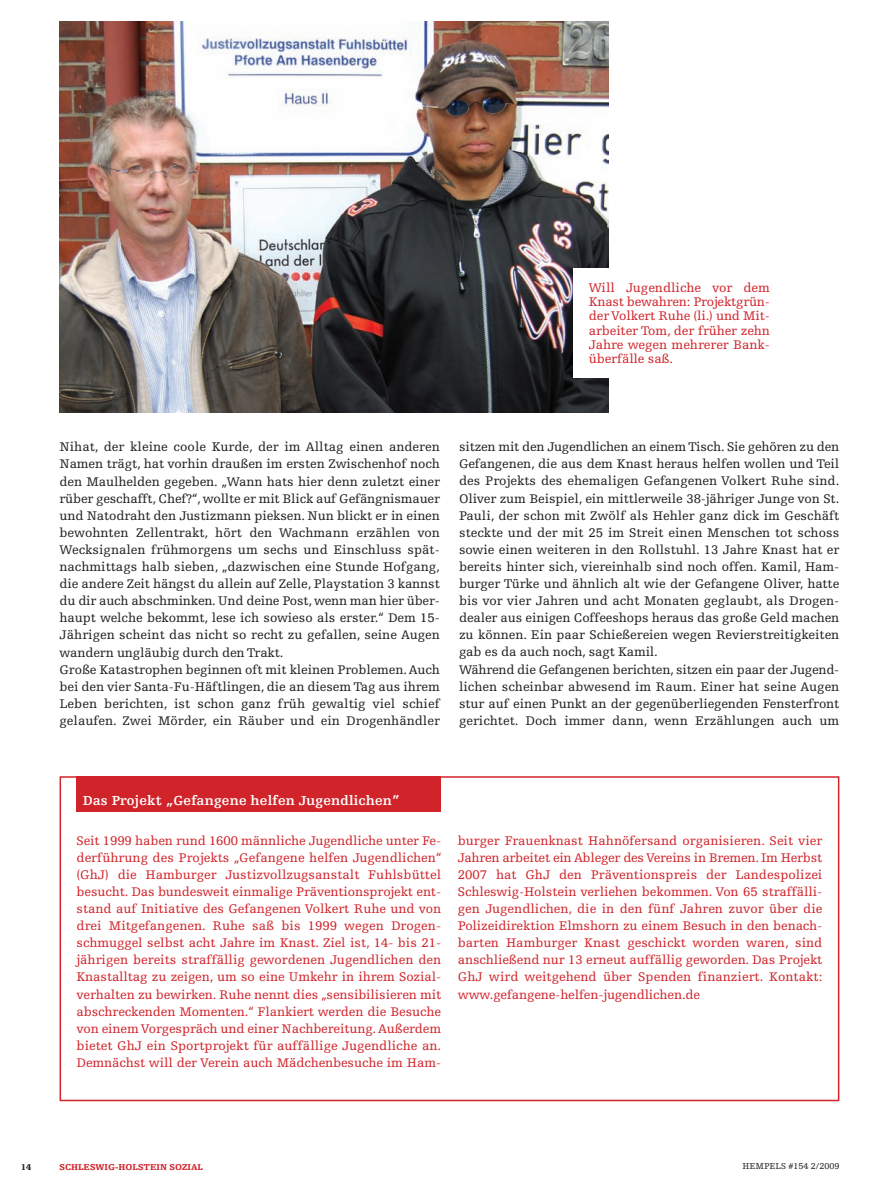
<style>
.page{position:relative;width:893px;height:1191px;background:#fff}
.page>*{position:absolute;margin:0;border:0;box-sizing:border-box;transform-origin:0 0}
.t1{font:700 13.8px "Hempels Egyptienne";letter-spacing:.01em;color:#fff}
.t2{font:13.2px/17.1px "Hempels Egyptienne";letter-spacing:-.005em;color:#231f20}
.t3{font:13.2px/17.1px "Hempels Egyptienne";letter-spacing:-.01em;color:#d1232a;text-align:justify}
.t4{font:900 9px "Hempels Egyptienne";color:#d1232a}
.t5{font:9px "Hempels Egyptienne";color:#231f20}
.t6{font:900 9px "Hempels Egyptienne";color:#231f20}
</style>
<div class="page">
<div style="left:60px;top:776px;width:779px;height:325px;border:2px solid #d1232a"></div>
<div style="left:77px;top:776px;width:364px;height:36px;background:#d1232a"></div>
<img style="left:60px;top:21px;width:548px;height:391px">
<div style="left:574px;top:268px;width:214px;height:109px;background:#fff"></div>
<p class="t3" style="left:589px;top:281px;width:183px;line-height:14.2px">Will Jugendliche vor dem Knast bewahren: Projektgrün&shy;der Volkert Ruhe (li.) und Mit&shy;arbeiter Tom, der früher zehn Jahre wegen mehrerer Bank&shy;überfälle saß.</p>
<p class="t2" style="left:60px;top:439px;width:382px">Nihat, der kleine coole Kurde, der im Alltag einen anderen Namen trägt, hat vorhin draußen im ersten Zwischenhof noch den Maulhelden gegeben. „Wann hats hier denn zuletzt einer rüber geschafft, Chef?“, wollte er mit Blick auf Gefängnismauer und Natodraht den Justizmann pieksen. Nun blickt er in einen bewohnten Zellentrakt, hört den Wachmann erzählen von Wecksignalen frühmorgens um sechs und Einschluss spät&shy;nachmittags halb sieben, „dazwischen eine Stunde Hofgang, die andere Zeit hängst du allein auf Zelle, Playstation 3 kannst du dir auch abschminken. Und deine Post, wenn man hier über&shy;haupt welche bekommt, lese ich sowieso als erster.“ Dem 15- Jährigen scheint das nicht so recht zu gefallen, seine Augen wandern ungläubig durch den Trakt.<br>Große Katastrophen beginnen oft mit kleinen Problemen. Auch bei den vier Santa-Fu-Häftlingen, die an diesem Tag aus ihrem Leben berichten, ist schon ganz früh gewaltig viel schief gelaufen. Zwei Mörder, ein Räuber und ein Drogenhändler</p>
<p class="t2" style="left:459px;top:439px;width:382px">sitzen mit den Jugendlichen an einem Tisch. Sie gehören zu den Gefangenen, die aus dem Knast heraus helfen wollen und Teil des Projekts des ehemaligen Gefangenen Volkert Ruhe sind.<br>Oliver zum Beispiel, ein mittlerweile 38-jähriger Junge von St.<br>Pauli, der schon mit Zwölf als Hehler ganz dick im Geschäft steckte und der mit 25 im Streit einen Menschen tot schoss sowie einen weiteren in den Rollstuhl. 13 Jahre Knast hat er bereits hinter sich, viereinhalb sind noch offen. Kamil, Ham&shy;burger Türke und ähnlich alt wie der Gefangene Oliver, hatte bis vor vier Jahren und acht Monaten geglaubt, als Drogen&shy;dealer aus einigen Coffeeshops heraus das große Geld machen zu können. Ein paar Schießereien wegen Revierstreitigkeiten gab es da auch noch, sagt Kamil.<br>Während die Gefangenen berichten, sitzen ein paar der Jugend&shy;lichen scheinbar abwesend im Raum. Einer hat seine Augen stur auf einen Punkt an der gegenüberliegenden Fensterfront gerichtet. Doch immer dann, wenn Erzählungen auch um</p>
<p class="t1" style="left:83px;top:795px;width:318px">Das Projekt „Gefangene helfen Jugendlichen”</p>
<p class="t3" style="left:77px;top:833px;width:366px">Seit 1999 haben rund 1600 männliche Jugendliche unter Fe&shy;derführung des Projekts „Gefangene helfen Jugendlichen“ (GhJ) die Hamburger Justizvollzugsanstalt Fuhlsbüttel besucht. Das bundesweit einmalige Präventionsprojekt ent&shy;stand auf Initiative des Gefangenen Volkert Ruhe und von drei Mitgefangenen. Ruhe saß bis 1999 wegen Drogen&shy;schmuggel selbst acht Jahre im Knast. Ziel ist, 14- bis 21- jährigen bereits straffällig gewordenen Jugendlichen den Knastalltag zu zeigen, um so eine Umkehr in ihrem Sozial&shy;verhalten zu bewirken. Ruhe nennt dies „sensibilisieren mit abschreckenden Momenten.“ Flankiert werden die Besuche von einem Vorgespräch und einer Nachbereitung. Außerdem bietet GhJ ein Sportprojekt für auffällige Jugendliche an.<br>Demnächst will der Verein auch Mädchenbesuche im Ham-</p>
<p class="t3" style="left:458px;top:833px;width:366px">burger Frauenknast Hahnöfersand organisieren. Seit vier Jahren arbeitet ein Ableger des Vereins in Bremen. Im Herbst 2007 hat GhJ den Präventionspreis der Landespolizei Schleswig-Holstein verliehen bekommen. Von 65 straffälli&shy;gen Jugendlichen, die in den fünf Jahren zuvor über die Polizeidirektion Elmshorn zu einem Besuch in den benach&shy;barten Hamburger Knast geschickt worden waren, sind anschließend nur 13 erneut auffällig geworden. Das Projekt GhJ wird weitgehend über Spenden finanziert. Kontakt: www.gefangene-helfen-jugendlichen.de</p>
<p class="t6" style="left:21px;top:1163px;width:12px">14</p>
<p class="t4" style="left:60px;top:1163px;width:145px">SCHLESWIG-HOLSTEIN SOZIAL</p>
<p class="t5" style="left:742px;top:1163px;width:98px">HEMPELS #154 2/2009</p>
</div>
